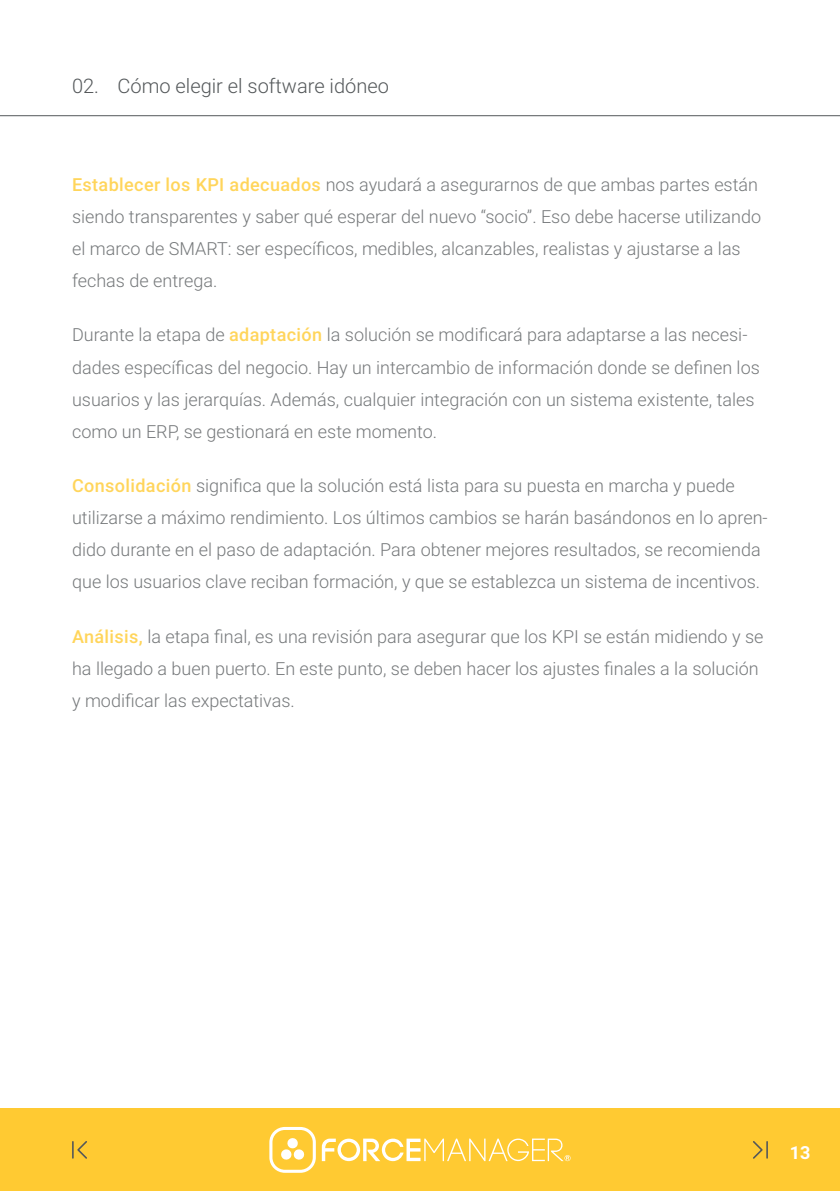
<style>
.page{position:relative;width:840px;height:1191px;background:#fff}
.page>*{position:absolute;margin:0;border:0;box-sizing:border-box;transform-origin:0 0}
.t1{font:300 20px "Roboto";color:#54585a}
.t2{font:300 18px/32px "Roboto";color:#76797b}
.t3{font:700 18px "Roboto";color:#fff}
.s1{font-weight:500;color:#ffd55b}
</style>
<div class="page">
<div style="left:0;top:1108px;width:839px;height:83px;background:#ffca32"></div>
<hr style="left:0;top:115px;width:839px;height:1px;background:#54585a">
<svg style="left:269px;top:1127px;width:301px;height:45px"></svg>
<svg style="left:72px;top:1141px;width:15px;height:17px"></svg>
<svg style="left:753px;top:1141px;width:14px;height:17px"></svg>
<p class="t1" style="left:72px;top:77px;width:318px">02. Cómo elegir el software idóneo</p>
<p class="t2" style="left:72px;top:168px;width:690px"><span class="s1">Establecer los KPI adecuados</span> nos ayudará a asegurarnos de que ambas partes están siendo transparentes y saber qué esperar del nuevo “socio”. Eso debe hacerse utilizando el marco de SMART: ser especíicos, medibles, alcanzables, realistas y ajustarse a las fechas de entrega.</p>
<p class="t2" style="left:72px;top:320px;width:689px">Durante la etapa de <span class="s1">adaptación</span> la solución se modiicará para adaptarse a las necesi&shy;dades especíicas del negocio. Hay un intercambio de información donde se deinen los usuarios y las jerarquías. Además, cualquier integración con un sistema existente, tales como un ERP, se gestionará en este momento.</p>
<p class="t2" style="left:72px;top:469px;width:696px"><span class="s1">Consolidación</span> signiica que la solución está lista para su puesta en marcha y puede utilizarse a máximo rendimiento. Los últimos cambios se harán basándonos en lo apren&shy;dido durante en el paso de adaptación. Para obtener mejores resultados, se recomienda que los usuarios clave reciban formación, y que se establezca un sistema de incentivos.</p>
<p class="t2" style="left:72px;top:620px;width:692px"><span class="s1">Análisis,</span> la etapa inal, es una revisión para asegurar que los KPI se están midiendo y se ha llegado a buen puerto. En este punto, se deben hacer los ajustes inales a la solución y modiicar las expectativas.</p>
<p class="t3" style="left:789px;top:1142px;width:22px">13</p>
</div>
